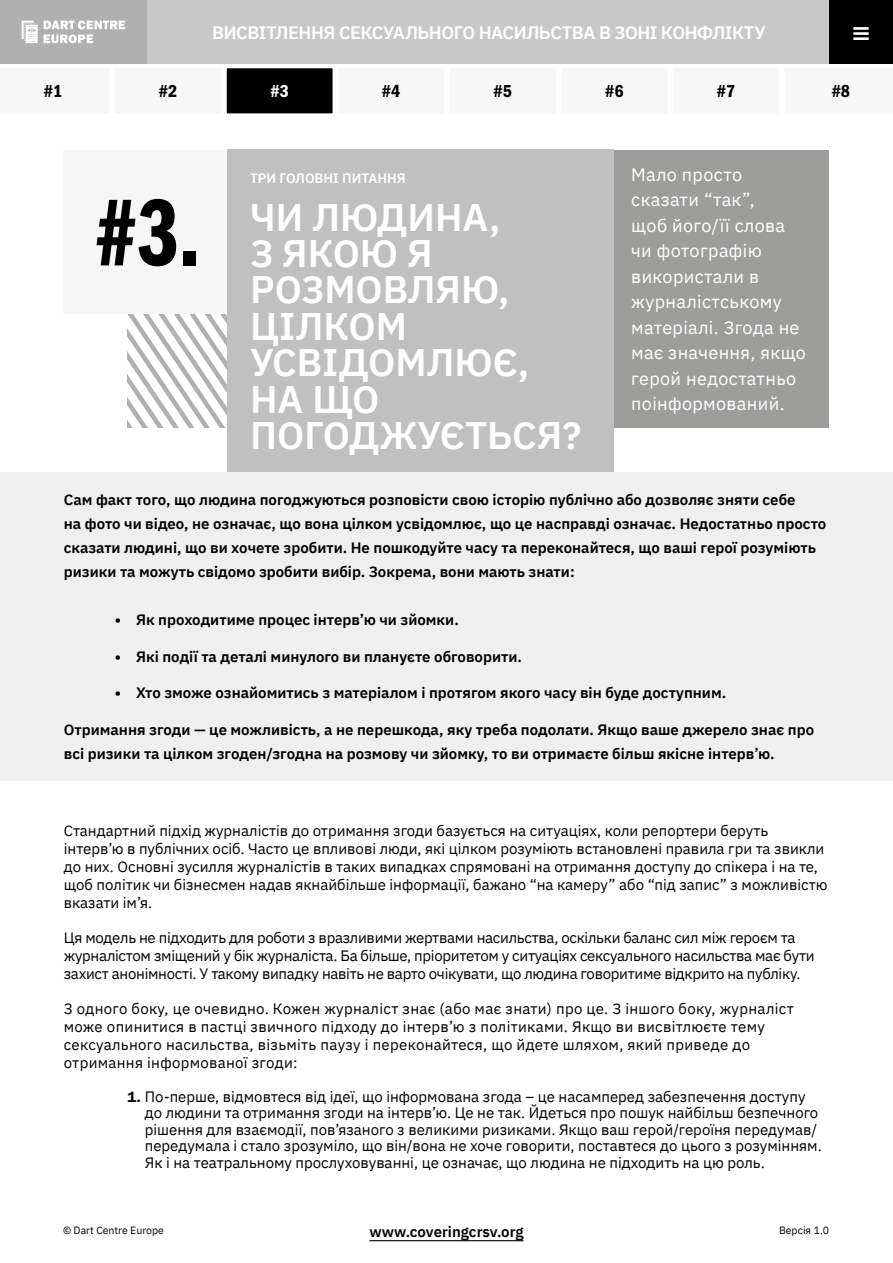
<style>
.page{position:relative;width:893px;height:1263px;background:#fff}
.page>*{position:absolute;margin:0;border:0;box-sizing:border-box;transform-origin:0 0}
.t1{font:98.25px "ITC Franklin Gothic Std Dm Cp";color:#000}
.t2{font:600 38.25px/36.5px "IBM Plex Sans";color:#fff}
.t3{font:18px/25.5px "IBM Plex Sans";letter-spacing:.02em;color:#fff}
.t4{font:600 18px "IBM Plex Sans";letter-spacing:-.025em;color:#fff}
.t5{font:18px "ITC Franklin Gothic Std Dm Cd";color:#000}
.t6{font:18px "ITC Franklin Gothic Std Dm Cd";color:#fff}
.t7{font:15px/18px "IBM Plex Sans";color:#000}
.t8{font:600 15px/24px "IBM Plex Sans";color:#000}
.t9{font:15px/18px "IBM Plex Sans";letter-spacing:-.02em;color:#000}
.t10{font:15px/18px "IBM Plex Sans";letter-spacing:.02em;color:#000}
.t11{font:600 13.5px "IBM Plex Sans";color:#fff}
.t12{font:10.5px "IBM Plex Sans";color:#000}
.s1{font-family:"ITC Franklin Gothic Std";font-weight:600}
</style>
<div class="page">
<svg style="left:128px;top:314px;width:99px;height:113px"></svg>
<div style="left:227px;top:150px;width:387px;height:322px;background:#c0c0c0"></div>
<div style="left:614px;top:150px;width:215px;height:277px;background:#9d9d9c"></div>
<div style="left:336px;top:66px;width:110px;height:50px;background:#f7f7f7"></div>
<div style="left:671px;top:66px;width:110px;height:50px;background:#f7f7f7"></div>
<div style="left:113px;top:66px;width:110px;height:50px;background:#f7f7f7"></div>
<div style="left:448px;top:66px;width:110px;height:50px;background:#f7f7f7"></div>
<div style="left:224px;top:66px;width:111px;height:50px;background:#000"></div>
<div style="left:222px;top:64px;width:115px;height:54px;border:4px solid #fff"></div>
<div style="left:559px;top:66px;width:110px;height:50px;background:#f7f7f7"></div>
<div style="left:63px;top:150px;width:164px;height:164px;background:#f6f6f6"></div>
<div style="left:0;top:472px;width:893px;height:308px;background:#efefef"></div>
<hr style="left:369px;top:1240px;width:155px;height:1px;background:#000">
<div style="left:0;top:0;width:893px;height:64px;background:#c8c8c8"></div>
<div style="left:0;top:0;width:147px;height:64px;background:#b0b0b0"></div>
<svg style="left:44px;top:21px;width:81px;height:22px"></svg>
<svg style="left:22px;top:21px;width:16px;height:22px"></svg>
<div style="left:829px;top:0;width:64px;height:64px;background:#000"></div>
<p class="t4" style="left:212px;top:18px;width:555px">ВИСВІТЛЕННЯ СЕКСУАЛЬНОГО НАСИЛЬСТВА В ЗОНІ КОНФЛІКТУ</p>
<p class="t5" style="left:44px;top:81px;width:20px">#1</p>
<p class="t5" style="left:159px;top:81px;width:20px">#2</p>
<p class="t6" style="left:270px;top:81px;width:20px">#3</p>
<p class="t5" style="left:382px;top:81px;width:20px">#4</p>
<p class="t5" style="left:494px;top:81px;width:20px">#5</p>
<p class="t5" style="left:605px;top:81px;width:20px">#6</p>
<p class="t5" style="left:717px;top:81px;width:20px">#7</p>
<p class="t5" style="left:832px;top:81px;width:20px">#8</p>
<h1 class="t1" style="left:95px;top:179px;width:107px">#3.</h1>
<p class="t11" style="left:250px;top:167px;width:157px">ТРИ ГОЛОВНІ ПИТАННЯ</p>
<h2 class="t2" style="left:250px;top:196px;width:333px">ЧИ ЛЮДИНА,<br>З ЯКОЮ Я<br>РОЗМОВЛЯЮ,<br>ЦІЛКОМ<br>УСВІДОМЛЮЄ,<br>НА ЩО<br>ПОГОДЖУЄТЬСЯ?</h2>
<p class="t3" style="left:631px;top:160px;width:176px">Мало просто сказати “так”,<br>щоб його/її слова чи фотографію використали в журналістському матеріалі. Згода не має значення, якщо герой недостатньо поінформований.</p>
<p class="t8" style="left:64px;top:486px;width:764px">Сам факт того, що людина погоджуються розповісти свою історію публічно або дозволяє зняти себе<br>на фото чи відео, не означає, що вона цілком усвідомлює, що це насправді означає. Недостатньо просто сказати людині, що ви хочете зробити. Не пошкодуйте часу та переконайтеся, що ваші герої розуміють ризики та можуть свідомо зробити вибір. Зокрема, вони мають знати:</p>
<p class="t8" style="left:115px;top:606px;width:346px">• Як проходитиме процес інтерв’ю чи зйомки.</p>
<p class="t8" style="left:115px;top:643px;width:409px">• Які події та деталі минулого ви плануєте обговорити.</p>
<p class="t8" style="left:115px;top:680px;width:613px">• Хто зможе ознайомитись з матеріалом і протягом якого часу він буде доступним.</p>
<p class="t8" style="left:64px;top:717px;width:752px">Отримання згоди — це можливість, а не перешкода, яку треба подолати. Якщо ваше джерело знає про всі ризики та цілком згоден/згодна на розмову чи зйомку, то ви отримаєте більш якісне інтерв’ю.</p>
<p class="t7" style="left:64px;top:821px;width:765px">Стандартний підхід журналістів до отримання згоди базується на ситуаціях, коли репортери беруть інтерв’ю в публічних осіб. Часто це впливові люди, які цілком розуміють встановлені правила гри та звикли до них. Основні зусилля журналістів в таких випадках спрямовані на отримання доступу до спікера і на те, щоб політик чи бізнесмен надав якнайбільше інформації, бажано “на камеру” або “під запис” з можливістю вказати ім’я.</p>
<p class="t9" style="left:64px;top:928px;width:752px">Ця модель не підходить для роботи з вразливими жертвами насильства, оскільки баланс сил між героєм та журналістом зміщений у бік журналіста. Ба більше, пріоритетом у ситуаціях сексуального насильства має бути захист анонімності. У такому випадку навіть не варто очікувати, що людина говоритиме відкрито на публіку.</p>
<p class="t10" style="left:64px;top:999px;width:731px">З одного боку, це очевидно. Кожен журналіст знає (або має знати) про це. З іншого боку, журналіст може опинитися в пастці звичного підходу до інтерв’ю з політиками. Якщо ви висвітлюєте тему сексуального насильства, візьміть паузу і переконайтеся, що йдете шляхом, який приведе до отримання інформованої згоди:</p>
<p class="t7" style="left:145px;top:1087px;width:678px;line-height:16.5px;text-indent:-17px"><span class="s1">1.</span> По-перше, відмовтеся від ідеї, що інформована згода – це насамперед забезпечення доступу до людини та отримання згоди на інтерв’ю. Це не так. Йдеться про пошук найбільш безпечного рішення для взаємодії, пов’язаного з великими ризиками. Якщо ваш герой/героїня передумав/ передумала і стало зрозуміло, що він/вона не хоче говорити, поставтеся до цього з розумінням.<br>Як і на театральному прослуховуванні, це означає, що людина не підходить на цю роль.</p>
<p class="t8" style="left:369px;top:1218px;width:156px">www.coveringcrsv.org</p>
<p class="t12" style="left:63px;top:1223px;width:102px">© Dart Centre Europe</p>
<p class="t12" style="left:779px;top:1223px;width:52px">Версія 1.0</p>
</div>
